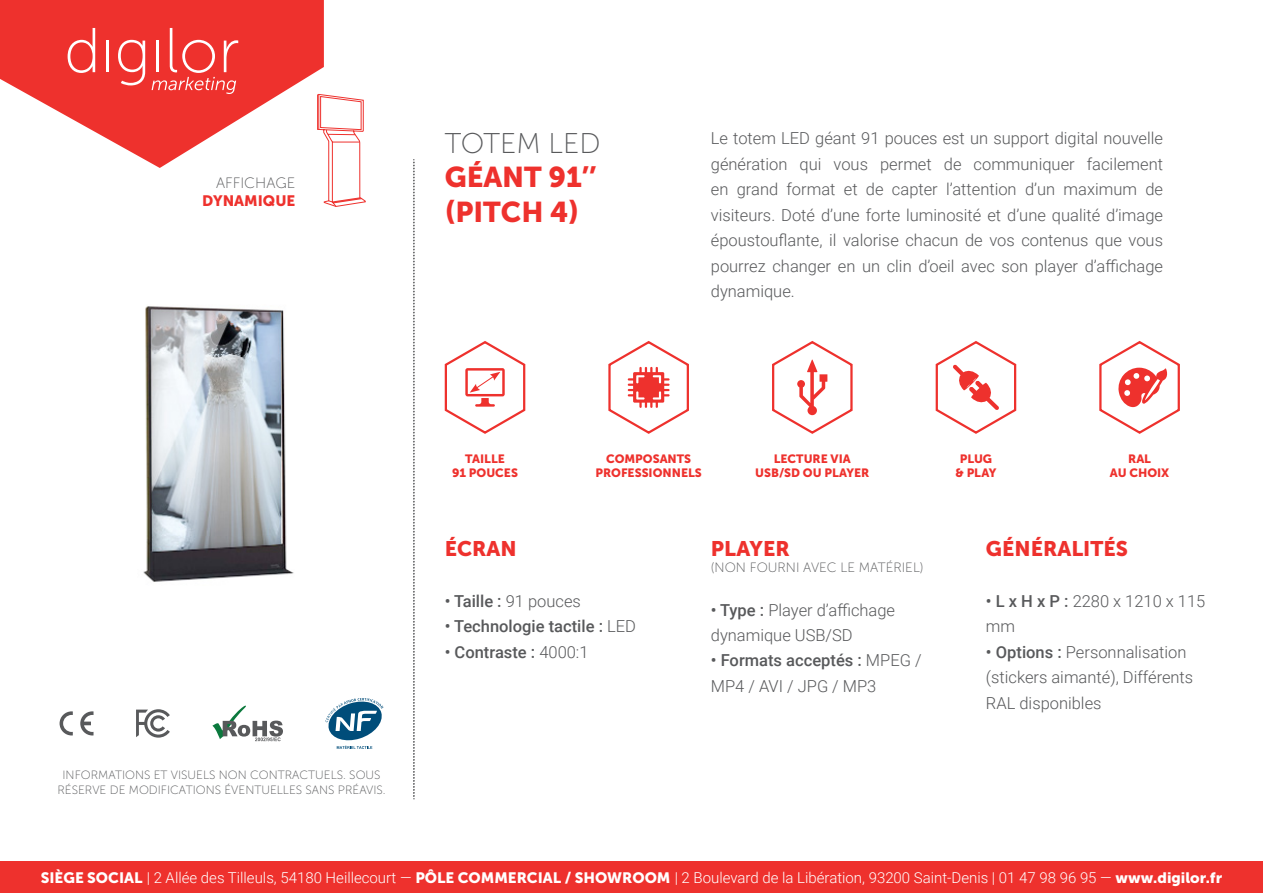
<style>
.page{position:relative;width:1263px;height:893px;background:#fff}
.page>*{position:absolute;margin:0;border:0;box-sizing:border-box;transform-origin:0 0}
.t1{font:28.5px "Museo Sans 900";color:#ee312d}
.t2{font:28.5px "Museo Sans 100";color:#58595b}
.t3{font:21px "Museo Sans 900";color:#ee312d}
.t4{font:300 16.5px/25.5px "Roboto";color:#58595b}
.t5{font:500 16.5px "Roboto";color:#58595b}
.t6{font:300 15px "Roboto";color:#fff}
.t7{font:15px "Museo Sans 100";color:#58595b}
.t8{font:15px "Museo Sans 900";color:#ee312d}
.t9{font:13.5px "Museo Sans 100";color:#58595b}
.t10{font:12px/14.4px "Museo Sans 100";color:#58595b;text-align:center}
.t11{font:12px/14.4px "Museo Sans 900";color:#ee312d;text-align:center}
.s1{font-weight:300}
.s2{font-weight:500}
.s3{font-family:"Museo Sans 900";font-weight:400}
</style>
<div class="page">
<svg style="left:0;top:0;width:324px;height:168px;fill:#ee312d"></svg>
<svg style="left:68px;top:28px;width:27px;height:45px"></svg>
<hr style="left:106px;top:41px;width:3px;height:31px;background:#fff">
<svg style="left:118px;top:40px;width:27px;height:45px"></svg>
<svg style="left:152px;top:28px;width:86px;height:66px;background:#f0504d"></svg>
<div style="left:0;top:862px;width:1263px;height:31px;background:#ee312d"></div>
<svg style="left:60px;top:711px;width:13px;height:24px"></svg>
<svg style="left:80px;top:711px;width:14px;height:24px"></svg>
<svg style="left:136px;top:709px;width:34px;height:29px"></svg>
<svg style="left:212px;top:705px;width:71px;height:36px"></svg>
<svg style="left:325px;top:698px;width:59px;height:51px"></svg>
<svg style="left:413px;top:160px;width:2px;height:640px"></svg>
<svg style="left:608px;top:341px;width:81px;height:93px"></svg>
<svg style="left:935px;top:341px;width:82px;height:93px"></svg>
<svg style="left:444px;top:341px;width:82px;height:93px"></svg>
<svg style="left:317px;top:94px;width:49px;height:113px"></svg>
<svg style="left:772px;top:341px;width:81px;height:93px"></svg>
<img style="left:143px;top:306px;width:151px;height:276px">
<svg style="left:1099px;top:341px;width:81px;height:93px"></svg>
<p class="t7" style="left:216px;top:174px;width:81px">AFFICHAGE</p>
<p class="t8" style="left:202px;top:192px;width:95px">DYNAMIQUE</p>
<h1 class="t2" style="left:445px;top:128px;width:36px">TOTEM</h1>
<h1 class="t2" style="left:549px;top:128px;width:53px">LED</h1>
<h1 class="t1" style="left:445px;top:161px;width:60px">GÉANT</h1>
<h1 class="t1" style="left:548px;top:161px;width:49px">91’’</h1>
<h1 class="t1" style="left:445px;top:195px;width:29px">(PITCH</h1>
<h1 class="t1" style="left:550px;top:195px;width:31px">4)</h1>
<p class="t4" style="left:711px;top:125px;width:454px;text-align:justify">Le totem LED géant 91 pouces est un support digital nouvelle génération qui vous permet de communiquer facilement en grand format et de capter l’attention d’un maximum de visiteurs. Doté d’une forte luminosité et d’une qualité d’image époustouflante, il valorise chacun de vos contenus que vous pourrez changer en un clin d’oeil avec son player d’affichage dynamique.</p>
<p class="t10" style="left:57px;top:768px;width:330px">INFORMATIONS ET VISUELS NON CONTRACTUELS. SOUS<br>RÉSERVE DE MODIFICATIONS ÉVENTUELLES SANS PRÉAVIS.</p>
<p class="t11" style="left:595px;top:451px;width:108px">COMPOSANTS<br>PROFESSIONNELS</p>
<p class="t11" style="left:774px;top:451px;width:9px">LECT</p>
<p class="t11" style="left:755px;top:451px;width:107px;text-align:left;text-indent:49px">URE VIA<br>USB/SD OU PLAYER</p>
<p class="t11" style="left:955px;top:451px;width:42px">PLUG &amp; PLAY</p>
<p class="t11" style="left:452px;top:451px;width:52px;text-align:left;text-indent:13px">TAILLE<br>91 POUCES</p>
<p class="t11" style="left:1110px;top:451px;width:61px">RAL<br>AU CHOIX</p>
<p class="t3" style="left:445px;top:536px;width:73px">ÉCRAN</p>
<p class="t5" style="left:445px;top:589px;width:138px">• Taille : <span class="s1">91 pouces</span></p>
<p class="t5" style="left:445px;top:615px;width:193px">• Technologie tactile : <span class="s1">LED</span></p>
<p class="t5" style="left:445px;top:640px;width:145px">• Contraste : <span class="s1">4000:1</span></p>
<p class="t3" style="left:711px;top:536px;width:80px">PLAYER</p>
<p class="t9" style="left:711px;top:560px;width:214px">(NON FOURNI AVEC LE MATÉRIEL)</p>
<p class="t4" style="left:711px;top:596px;width:186px"><span class="s2">• Type :</span> Player d’affichage dynamique USB/SD</p>
<p class="t4" style="left:711px;top:647px;width:212px"><span class="s2">• Formats acceptés :</span> MPEG /<br>MP4 / AVI / JPG / MP3</p>
<p class="t3" style="left:986px;top:536px;width:143px">GÉNÉRALITÉS</p>
<p class="t4" style="left:986px;top:588px;width:221px"><span class="s2">• L x H x P :</span> 2280 x 1210 x 115 mm</p>
<p class="t4" style="left:986px;top:639px;width:209px"><span class="s2">• Options :</span> Personnalisation (stickers aimanté), Différents<br>RAL disponibles</p>
<p class="t6" style="left:41px;top:867px;width:1183px"><span class="s3">SIÈGE SOCIAL</span> | 2 Allée des Tilleuls, 54180 Heillecourt — <span class="s3">PÔLE COMMERCIAL / SHOWROOM</span> | 2 Boulevard de la Libération, 93200 Saint-Denis | 01 47 98 96 95 — <span class="s3">WWW.DIGILOR.FR</span></p>
</div>
